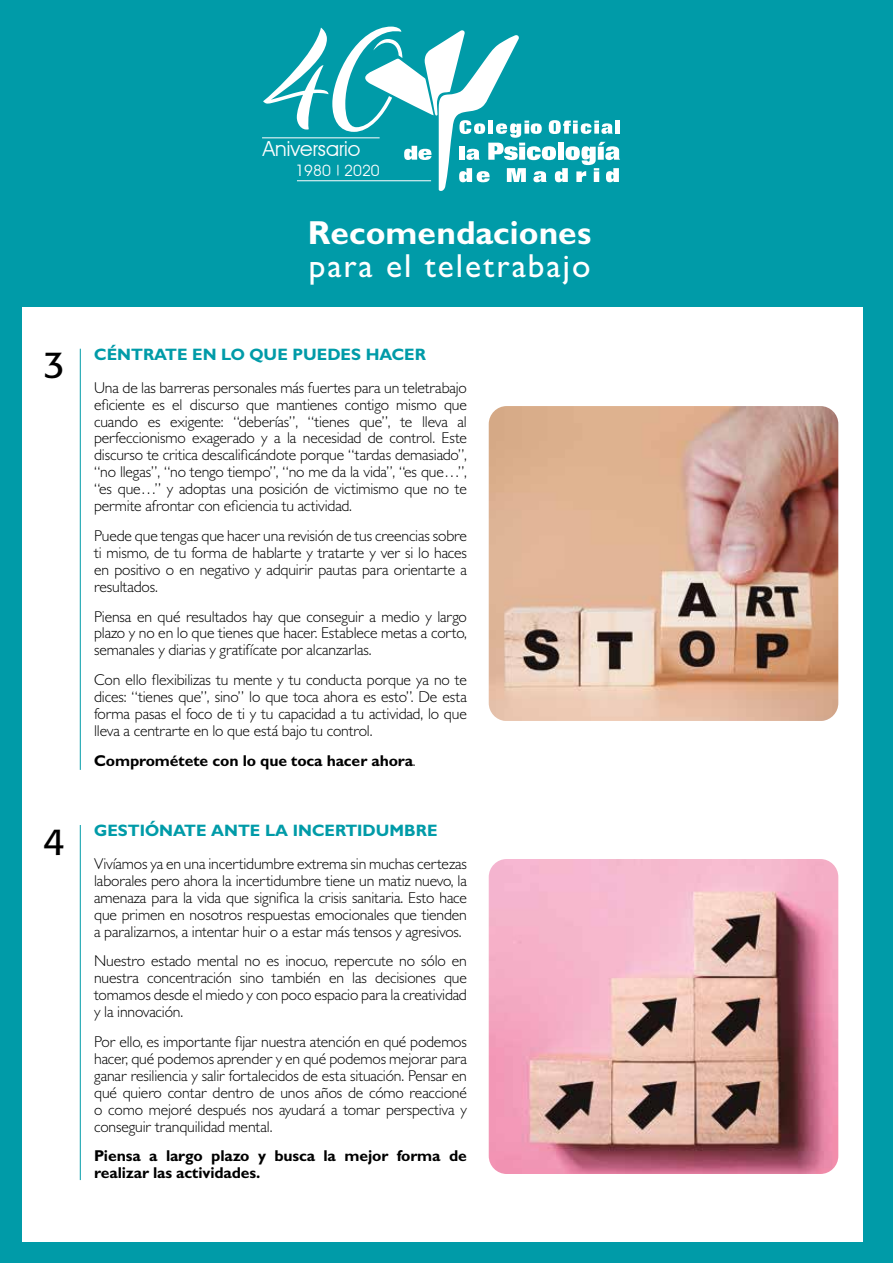
<style>
.page{position:relative;width:893px;height:1263px;background:#009ba8}
.page>*{position:absolute;margin:0;border:0;box-sizing:border-box;transform-origin:0 0}
.t1{font:37.2px "Formata";color:#000}
.t2{font:700 33.45px "Gill Sans MT Pro";color:#fff}
.t3{font:500 33.3px "Gill Sans MT Pro";letter-spacing:.06em;color:#fff}
.t4{font:20.85px "Advantage";color:#fff}
.t5{font:700 16.5px "Gill Sans MT Pro";color:#009ba8}
.t6{font:300 15.75px/17px "Gill Sans MT Pro";letter-spacing:-.01em;color:#000;text-align:justify}
.t7{font:700 15.75px/17px "Gill Sans MT Pro";letter-spacing:-.01em;color:#000}
.t8{font:15.75px "Advantage";color:#fff}
.s1{font-weight:300}
</style>
<div class="page">
<div style="left:23px;top:307px;width:840px;height:935px;background:#fff"></div>
<hr style="left:80px;top:349px;width:1px;height:421px;background:#009ba8">
<hr style="left:80px;top:825px;width:1px;height:355px;background:#009ba8">
<svg style="left:263px;top:26px;width:357px;height:165px"></svg>
<hr style="left:262px;top:138px;width:118px;height:1px;background:#fff">
<hr style="left:297px;top:180px;width:134px;height:1px;background:#fff">
<img style="left:489px;top:406px;width:349px;height:315px">
<img style="left:489px;top:859px;width:349px;height:315px">
<h1 class="t1" style="left:43px;top:343px;width:23px">3</h1>
<h1 class="t1" style="left:43px;top:819px;width:23px">4</h1>
<h3 class="t4" style="left:263px;top:136px;width:99px">Aniversario</h3>
<p class="t8" style="left:295px;top:161px;width:86px">1980 2020</p>
<h2 class="t2" style="left:308px;top:212px;width:285px">Recomendaciones</h2>
<h3 class="t3" style="left:309px;top:246px;width:283px">para el teletrabajo</h3>
<p class="t5" style="left:94px;top:344px;width:333px">CÉNTRATE EN LO QUE PUEDES HACER</p>
<p class="t6" style="left:94px;top:379px;width:374px">Una de las barreras personales más fuertes para un teletrabajo eficiente es el discurso que mantienes contigo mismo que cuando es exigente: “deberías”, “tienes que”, te lleva al perfeccionismo exagerado y a la necesidad de control. Este discurso te critica descalificándote porque “tardas demasiado”, “no llegas”, “no tengo tiempo”, “no me da la vida”, “es que…”, “es que…” y adoptas una posición de victimismo que no te permite afrontar con eficiencia tu actividad.</p>
<p class="t6" style="left:94px;top:527px;width:374px">Puede que tengas que hacer una revisión de tus creencias sobre ti mismo, de tu forma de hablarte y tratarte y ver si lo haces en positivo o en negativo y adquirir pautas para orientarte a resultados.</p>
<p class="t6" style="left:94px;top:607px;width:374px">Piensa en qué resultados hay que conseguir a medio y largo plazo y no en lo que tienes que hacer. Establece metas a corto, semanales y diarias y gratifícate por alcanzarlas.</p>
<p class="t6" style="left:94px;top:671px;width:374px">Con ello flexibilizas tu mente y tu conducta porque ya no te dices: “tienes que”, sino” lo que toca ahora es esto”. De esta forma pasas el foco de ti y tu capacidad a tu actividad, lo que lleva a centrarte en lo que está bajo tu control.</p>
<p class="t7" style="left:94px;top:751px;width:323px">Comprométete con lo que toca hacer ahora<span class="s1">.</span></p>
<p class="t5" style="left:94px;top:820px;width:345px">GESTIÓNATE ANTE LA INCERTIDUMBRE</p>
<p class="t6" style="left:94px;top:855px;width:374px">Vivíamos ya en una incertidumbre extrema sin muchas certezas laborales pero ahora la incertidumbre tiene un matiz nuevo, la amenaza para la vida que significa la crisis sanitaria. Esto hace que primen en nosotros respuestas emocionales que tienden a paralizarnos, a intentar huir o a estar más tensos y agresivos.</p>
<p class="t6" style="left:94px;top:952px;width:374px">Nuestro estado mental no es inocuo, repercute no sólo en nuestra concentración sino también en las decisiones que tomamos desde el miedo y con poco espacio para la creatividad y la innovación.</p>
<p class="t6" style="left:94px;top:1033px;width:374px">Por ello, es importante fijar nuestra atención en qué podemos hacer, qué podemos aprender y en qué podemos mejorar para ganar resiliencia y salir fortalecidos de esta situación. Pensar en qué quiero contar dentro de unos años de cómo reaccioné o como mejoré después nos ayudará a tomar perspectiva y conseguir tranquilidad mental.</p>
<p class="t7" style="left:94px;top:1147px;width:374px">Piensa a largo plazo y busca la mejor forma de realizar las actividades.</p>
</div>
